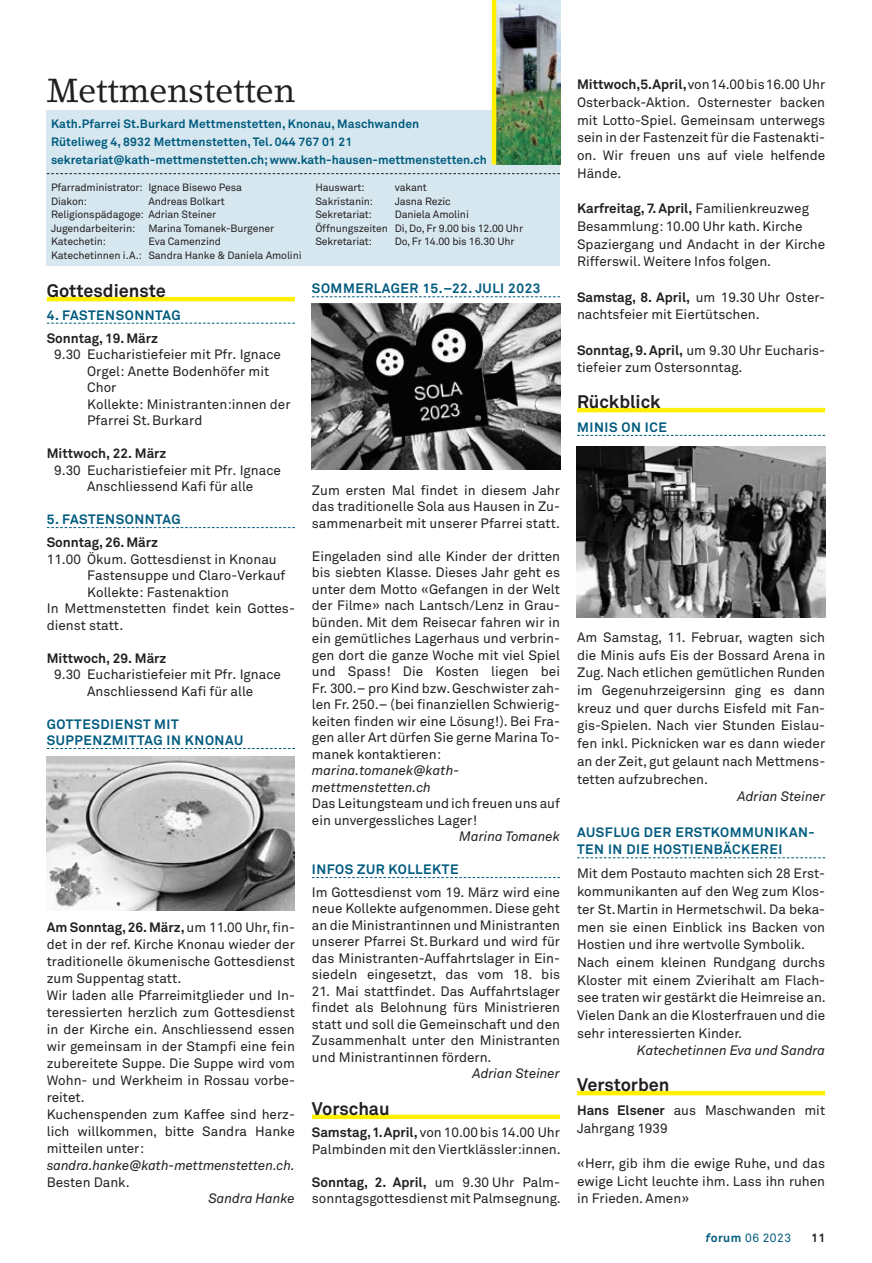
<style>
.page{position:relative;width:872px;height:1263px;background:#fff}
.page>*{position:absolute;margin:0;border:0;box-sizing:border-box;transform-origin:0 0}
.t1{font:33px "Lino Letter";letter-spacing:-.01em;color:#231f20}
.t2{font:700 18px "Akkurat Pro";color:#231f20}
.t3{font:13.5px/16.5px "Akkurat Pro";color:#231f20}
.t4{font:700 13.5px/16.5px "Akkurat Pro";letter-spacing:.04em;color:#005b7f}
.t5{font:italic 13.5px/16.5px "Akkurat Pro";letter-spacing:-.005em;color:#231f20}
.t6{font:700 13.5px "Akkurat Pro";letter-spacing:-.005em;color:#231f20}
.t7{font:700 12px/18px "Akkurat Pro";letter-spacing:.005em;color:#005b7f}
.t8{font:12px "Akkurat Pro";letter-spacing:.04em;color:#005b7f}
.t9{font:700 12px "Akkurat Pro";color:#231f20}
.t10{font:10.5px "Akkurat Pro";letter-spacing:-.01em;color:#231f20}
.s1{font-weight:700}
.s2{font-weight:700;font-style:italic}
</style>
<div class="page">
<hr style="left:47px;top:297px;width:248px;height:4px;background:#fff101">
<svg style="left:47px;top:323px;width:248px;height:1px"></svg>
<svg style="left:47px;top:527px;width:248px;height:1px"></svg>
<svg style="left:47px;top:748px;width:248px;height:1px"></svg>
<svg style="left:312px;top:296px;width:248px;height:1px"></svg>
<hr style="left:577px;top:408px;width:248px;height:4px;background:#fff101">
<svg style="left:577px;top:435px;width:248px;height:1px"></svg>
<div style="left:47px;top:111px;width:513px;height:155px;background:#d6e7ef"></div>
<img style="left:496px;top:0;width:64px;height:164px">
<hr style="left:492px;top:0;width:4px;height:164px;background:#fff101">
<svg style="left:47px;top:173px;width:513px;height:1px"></svg>
<img style="left:47px;top:756px;width:248px;height:155px">
<img style="left:576px;top:446px;width:249px;height:172px">
<img style="left:312px;top:303px;width:248px;height:167px">
<svg style="left:312px;top:877px;width:248px;height:1px"></svg>
<div style="left:312px;top:1114px;width:248px;height:5px;background:#fff101"></div>
<svg style="left:577px;top:857px;width:248px;height:1px"></svg>
<hr style="left:577px;top:1091px;width:248px;height:4px;background:#fff101">
<h1 class="t1" style="left:47px;top:70px;width:250px">Mettmenstetten</h1>
<p class="t7" style="left:51px;top:115px;width:437px">Kath.Pfarrei St.Burkard Mettmenstetten, Knonau, Maschwanden<br>Rüteliweg 4, 8932 Mettmenstetten, Tel. 044 767 01 21 sekretariat@kath-mettmenstetten.ch; www.kath-hausen-mettmenstetten.ch</p>
<p class="t10" style="left:51px;top:181px;width:192px">Pfarradministrator: Ignace Bisewo Pesa</p>
<p class="t10" style="left:315px;top:181px;width:51px">Hauswart:</p>
<p class="t10" style="left:395px;top:181px;width:34px">vakant</p>
<p class="t10" style="left:51px;top:195px;width:38px">Diakon:</p>
<p class="t10" style="left:148px;top:195px;width:78px">Andreas Bolkart</p>
<p class="t10" style="left:315px;top:195px;width:59px">Sakristanin:</p>
<p class="t10" style="left:395px;top:195px;width:58px">Jasna Rezic</p>
<p class="t10" style="left:51px;top:208px;width:167px">Religionspädagoge: Adrian Steiner</p>
<p class="t10" style="left:315px;top:208px;width:58px">Sekretariat:</p>
<p class="t10" style="left:395px;top:208px;width:76px">Daniela Amolini</p>
<p class="t10" style="left:51px;top:222px;width:225px">Jugendarbeiterin: Marina Tomanek-Burgener</p>
<p class="t10" style="left:315px;top:222px;width:209px">Öffnungszeiten Di, Do, Fr 9.00 bis 12.00 Uhr</p>
<p class="t10" style="left:51px;top:235px;width:57px">Katechetin:</p>
<p class="t10" style="left:148px;top:235px;width:74px">Eva Camenzind</p>
<p class="t10" style="left:315px;top:235px;width:58px">Sekretariat:</p>
<p class="t10" style="left:395px;top:235px;width:121px">Do, Fr 14.00 bis 16.30 Uhr</p>
<p class="t10" style="left:51px;top:249px;width:252px">Katechetinnen i.A.: Sandra Hanke &amp; Daniela Amolini</p>
<h2 class="t2" style="left:47px;top:279px;width:121px">Gottesdienste</h2>
<p class="t4" style="left:47px;top:307px;width:135px">4. FASTENSONNTAG</p>
<p class="t6" style="left:47px;top:329px;width:113px">Sonntag, 19. März</p>
<p class="t3" style="left:87px;top:347px;width:205px;text-indent:-33px">9.30 Eucharistiefeier mit Pfr. Ignace<br>Orgel: Anette Bodenhöfer mit<br>Chor<br>Kollekte: Ministranten:innen der<br>Pfarrei St.Burkard</p>
<p class="t6" style="left:47px;top:445px;width:121px">Mittwoch, 22. März</p>
<p class="t3" style="left:54px;top:462px;width:228px;text-align:center">9.30 Eucharistiefeier mit Pfr. Ignace<br>Anschliessend Kafi für alle</p>
<p class="t4" style="left:47px;top:511px;width:135px">5. FASTENSONNTAG</p>
<p class="t6" style="left:47px;top:534px;width:113px">Sonntag, 26. März</p>
<p class="t3" style="left:47px;top:551px;width:231px">11.00 Ökum. Gottesdienst in Knonau</p>
<p class="t3" style="left:87px;top:567px;width:200px">Fastensuppe und Claro-Verkauf</p>
<p class="t3" style="left:87px;top:584px;width:143px">Kollekte: Fastenaktion</p>
<p class="t3" style="left:47px;top:600px;width:250px">In Mettmenstetten findet kein Gottes-</p>
<p class="t3" style="left:47px;top:617px;width:78px">dienst statt.</p>
<p class="t6" style="left:47px;top:649px;width:121px">Mittwoch, 29. März</p>
<p class="t3" style="left:54px;top:666px;width:228px;text-align:center">9.30 Eucharistiefeier mit Pfr. Ignace<br>Anschliessend Kafi für alle</p>
<p class="t4" style="left:47px;top:716px;width:198px">GOTTESDIENST MIT<br>SUPPENZMITTAG IN KNONAU</p>
<p class="t3" style="left:47px;top:919px;width:250px;line-height:17px"><span class="s1">Am Sonntag, 26. März,</span> um 11.00 Uhr, fin&shy;det in der ref. Kirche Knonau wieder der traditionelle ökumenische Gottesdienst zum Suppentag statt.<br>Wir laden alle Pfarreimitglieder und In&shy;teressierten herzlich zum Gottesdienst in der Kirche ein. Anschliessend essen wir gemeinsam in der Stampfi eine fein zubereitete Suppe. Die Suppe wird vom Wohn- und Werkheim in Rossau vorbe&shy;reitet.<br>Kuchenspenden zum Kaffee sind herz&shy;lich willkommen, bitte Sandra Hanke mitteilen unter:</p>
<p class="t5" style="left:47px;top:1157px;width:250px">sandra.hanke@kath-mettmenstetten.ch.</p>
<p class="t3" style="left:47px;top:1174px;width:84px">Besten Dank.</p>
<p class="t5" style="left:208px;top:1191px;width:88px">Sandra Hanke</p>
<p class="t4" style="left:312px;top:280px;width:230px">SOMMERLAGER 15.–22. JULI 2023</p>
<p class="t3" style="left:312px;top:482px;width:250px;text-align:justify">Zum ersten Mal findet in diesem Jahr das traditionelle Sola aus Hausen in Zu&shy;sammenarbeit mit unserer Pfarrei statt.</p>
<p class="t3" style="left:312px;top:548px;width:250px;text-align:justify">Eingeladen sind alle Kinder der dritten bis siebten Klasse. Dieses Jahr geht es unter dem Motto «Gefangen in der Welt der Filme» nach Lantsch/Lenz in Grau&shy;bünden. Mit dem Reisecar fahren wir in ein gemütliches Lagerhaus und verbrin&shy;gen dort die ganze Woche mit viel Spiel und Spass! Die Kosten liegen bei Fr. 300.– pro Kind bzw. Geschwister zah&shy;len Fr. 250.– (bei finanziellen Schwierig&shy;keiten finden wir eine Lösung!). Bei Fra&shy;gen aller Art dürfen Sie gerne Marina To&shy;manek kontaktieren:</p>
<p class="t5" style="left:312px;top:762px;width:149px">marina.tomanek@kath&shy;mettmenstetten.ch</p>
<p class="t3" style="left:312px;top:795px;width:250px">Das Leitungsteam und ich freuen uns auf ein unvergessliches Lager!</p>
<p class="t5" style="left:459px;top:828px;width:102px">Marina Tomanek</p>
<p class="t4" style="left:312px;top:861px;width:148px">INFOS ZUR KOLLEKTE</p>
<p class="t3" style="left:312px;top:884px;width:250px;text-align:justify">Im Gottesdienst vom 19. März wird eine neue Kollekte aufgenommen. Diese geht an die Ministrantinnen und Ministranten unserer Pfarrei St.Burkard und wird für das Ministranten-Auffahrtslager in Ein&shy;siedeln eingesetzt, das vom 18. bis</p>
<p class="t3" style="left:312px;top:983px;width:250px;text-align:justify">21. Mai stattfindet. Das Auffahrtslager findet als Belohnung fürs Ministrieren statt und soll die Gemeinschaft und den Zusammenhalt unter den Ministranten und Ministrantinnen fördern.</p>
<p class="t5" style="left:472px;top:1066px;width:89px">Adrian Steiner</p>
<h2 class="t2" style="left:312px;top:1097px;width:79px">Vorschau</h2>
<p class="t3" style="left:312px;top:1125px;width:250px"><span class="s1">Samstag, 1. April,</span> von 10.00 bis 14.00 Uhr<br>Palmbinden mit den Viertklässler:innen.</p>
<p class="t3" style="left:312px;top:1174px;width:250px"><span class="s1">Sonntag, 2. April,</span> um 9.30 Uhr Palm&shy;sonntagsgottesdienst mit Palmsegnung.</p>
<p class="t3" style="left:577px;top:76px;width:250px;line-height:17.7px;text-align:justify"><span class="s1">Mittwoch, 5. April,</span> von 14.00 bis 16.00 Uhr Osterback-Aktion. Osternester backen mit Lotto-Spiel. Gemeinsam unterwegs sein in der Fastenzeit für die Fastenakti&shy;on. Wir freuen uns auf viele helfende Hände.</p>
<p class="t3" style="left:577px;top:200px;width:250px;line-height:17.7px"><span class="s1">Karfreitag, 7. April,</span> Familienkreuzweg Besammlung: 10.00 Uhr kath. Kirche Spaziergang und Andacht in der Kirche Rifferswil. Weitere Infos folgen.</p>
<p class="t3" style="left:577px;top:288px;width:250px;line-height:17.7px"><span class="s1">Samstag, 8. April,</span> um 19.30 Uhr Oster&shy;nachtsfeier mit Eiertütschen.</p>
<p class="t3" style="left:577px;top:342px;width:250px;line-height:17.7px"><span class="s1">Sonntag, 9. April,</span> um 9.30 Uhr Eucharis&shy;tiefeier zum Ostersonntag.</p>
<h2 class="t2" style="left:577px;top:390px;width:85px">Rückblick</h2>
<p class="t4" style="left:577px;top:419px;width:91px">MINIS ON ICE</p>
<p class="t3" style="left:577px;top:629px;width:250px;line-height:17.7px;text-align:justify">Am Samstag, 11. Februar, wagten sich die Minis aufs Eis der Bossard Arena in Zug. Nach etlichen gemütlichen Runden im Gegenuhrzeigersinn ging es dann kreuz und quer durchs Eisfeld mit Fan&shy;gis-Spielen. Nach vier Stunden Eislau&shy;fen inkl. Picknicken war es dann wieder an der Zeit, gut gelaunt nach Mettmens&shy;tetten aufzubrechen.</p>
<p class="t5" style="left:737px;top:789px;width:89px">Adrian Steiner</p>
<p class="t4" style="left:577px;top:823px;width:239px;line-height:17.7px">AUSFLUG DER ERSTKOMMUNIKAN-<br>TEN IN DIE HOSTIENBÄCKEREI</p>
<p class="t3" style="left:577px;top:865px;width:250px;line-height:17.7px">Mit dem Postauto machten sich 28 Erst&shy;kommunikanten auf den Weg zum Klos&shy;ter St.Martin in Hermetschwil. Da beka&shy;men sie einen Einblick ins Backen von Hostien und ihre wertvolle Symbolik.<br>Nach einem kleinen Rundgang durchs Kloster mit einem Zvierihalt am Flach&shy;see traten wir gestärkt die Heimreise an.<br>Vielen Dank an die Klosterfrauen und die sehr interessierten Kinder.</p>
<p class="t5" style="left:637px;top:1043px;width:190px">Katechetinnen Eva und Sandra</p>
<h2 class="t2" style="left:577px;top:1073px;width:94px">Verstorben</h2>
<p class="t3" style="left:577px;top:1102px;width:250px;line-height:17.7px"><span class="s1">Hans Elsener</span> aus Maschwanden mit<br>Jahrgang 1939</p>
<p class="t3" style="left:577px;top:1155px;width:250px;line-height:17.7px;text-align:justify">«Herr, gib ihm die ewige Ruhe, und das ewige Licht leuchte ihm. Lass ihn ruhen in Frieden. Amen»</p>
<p class="t8" style="left:705px;top:1231px;width:87px"><span class="s2">f</span><span class="s1">orum</span> 06 2023</p>
<p class="t9" style="left:811px;top:1231px;width:16px">11</p>
</div>
